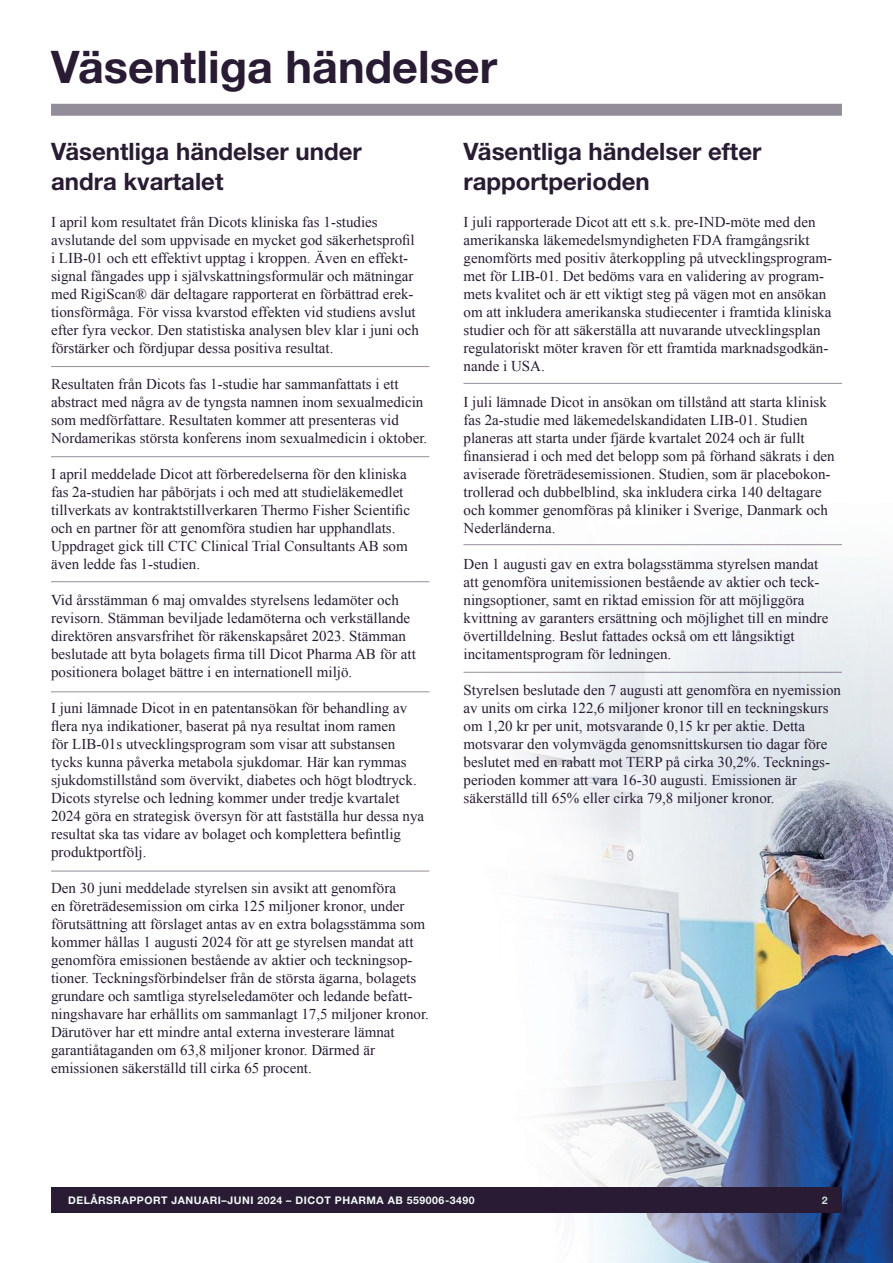
<style>
.page{position:relative;width:893px;height:1263px;background:#fff}
.page>*{position:absolute;margin:0;border:0;box-sizing:border-box;transform-origin:0 0}
.t1{font:700 45px "Helvetica Neue LT Std";color:#281b33}
.t2{font:700 24px "Helvetica Neue LT Std";color:#281b33}
.t3{font:15px/18px "Times New Roman";color:#281b33}
.t4{font:700 10.5px "Helvetica Neue LT Std";letter-spacing:.05em;color:#f2faf7}
.t5{font:700 10.5px "Helvetica Neue LT Std";color:#c7e6dd}
</style>
<div class="page">
<img style="left:251px;top:545px;width:642px;height:718px">
<hr style="left:51px;top:366px;width:378px;height:1px;background:#281b33">
<hr style="left:463px;top:383px;width:379px;height:1px;background:#281b33">
<hr style="left:463px;top:544px;width:379px;height:1px;background:#281b33">
<hr style="left:463px;top:672px;width:379px;height:1px;background:#281b33">
<hr style="left:51px;top:456px;width:378px;height:1px;background:#281b33">
<hr style="left:51px;top:581px;width:378px;height:1px;background:#281b33">
<hr style="left:51px;top:691px;width:378px;height:1px;background:#281b33">
<hr style="left:51px;top:871px;width:378px;height:1px;background:#281b33">
<div style="left:51px;top:1187px;width:791px;height:26px;background:#281b33"></div>
<div style="left:51px;top:104px;width:791px;height:12px;background:#938d99"></div>
<p class="t1" style="left:51px;top:39px;width:448px">Väsentliga händelser</p>
<p class="t2" style="left:51px;top:137px;width:312px">Väsentliga händelser under</p>
<p class="t2" style="left:51px;top:167px;width:174px">andra kvartalet</p>
<p class="t3" style="left:51px;top:212px;width:328px">I april kom resultatet från Dicots kliniska fas 1-studies</p>
<p class="t3" style="left:51px;top:230px;width:365px">avslutande del som uppvisade en mycket god säkerhetsprofil</p>
<p class="t3" style="left:51px;top:248px;width:359px">i LIB-01 och ett effektivt upptag i kroppen. Även en effekt-</p>
<p class="t3" style="left:51px;top:266px;width:369px">signal fångades upp i självskattningsformulär och mätningar med RigiScan® där deltagare rapporterat en förbättrad erek&shy;tionsförmåga. För vissa kvarstod effekten vid studiens avslut efter fyra veckor. Den statistiska analysen blev klar i juni och förstärker och fördjupar dessa positiva resultat.</p>
<p class="t3" style="left:51px;top:374px;width:378px">Resultaten från Dicots fas 1-studie har sammanfattats i ett abstract med några av de tyngsta namnen inom sexualmedicin som medförfattare. Resultaten kommer att presenteras vid Nordamerikas största konferens inom sexualmedicin i oktober.</p>
<p class="t3" style="left:51px;top:464px;width:357px">I april meddelade Dicot att förberedelserna för den kliniska</p>
<p class="t3" style="left:51px;top:482px;width:361px">fas 2a-studien har påbörjats i och med att studieläkemedlet tillverkats av kontraktstillverkaren Thermo Fisher Scientific och en partner för att genomföra studien har upphandlats.<br>Uppdraget gick till CTC Clinical Trial Consultants AB som även ledde fas 1-studien.</p>
<p class="t3" style="left:51px;top:590px;width:366px">Vid årsstämman 6 maj omvaldes styrelsens ledamöter och revisorn. Stämman beviljade ledamöterna och verkställande direktören ansvarsfrihet för räkenskapsåret 2023. Stämman beslutade att byta bolagets firma till Dicot Pharma AB för att positionera bolaget bättre i en internationell miljö.</p>
<p class="t3" style="left:51px;top:698px;width:375px">I juni lämnade Dicot in en patentansökan för behandling av flera nya indikationer, baserat på nya resultat inom ramen<br>för LIB-01s utvecklingsprogram som visar att substansen tycks kunna påverka metabola sjukdomar. Här kan rymmas sjukdomstillstånd som övervikt, diabetes och högt blodtryck.<br>Dicots styrelse och ledning kommer under tredje kvartalet 2024 göra en strategisk översyn för att fastställa hur dessa nya resultat ska tas vidare av bolaget och komplettera befintlig produktportfölj.</p>
<p class="t3" style="left:51px;top:878px;width:379px">Den 30 juni meddelade styrelsen sin avsikt att genomföra<br>en företrädesemission om cirka 125 miljoner kronor, under förutsättning att förslaget antas av en extra bolagsstämma som kommer hållas 1 augusti 2024 för att ge styrelsen mandat att genomföra emissionen bestående av aktier och teckningsop&shy;tioner. Teckningsförbindelser från de största ägarna, bolagets grundare och samtliga styrelseledamöter och ledande befatt&shy;ningshavare har erhållits om sammanlagt 17,5 miljoner kronor.<br>Därutöver har ett mindre antal externa investerare lämnat garantiåtaganden om 63,8 miljoner kronor. Därmed är emissionen säkerställd till cirka 65 procent.</p>
<p class="t2" style="left:463px;top:137px;width:299px">Väsentliga händelser efter</p>
<p class="t2" style="left:463px;top:167px;width:188px">rapportperioden</p>
<p class="t3" style="left:463px;top:212px;width:354px">I juli rapporterade Dicot att ett s.k. pre-IND-möte med den amerikanska läkemedelsmyndigheten FDA framgångsrikt</p>
<p class="t3" style="left:463px;top:248px;width:370px">genomförts med positiv återkoppling på utvecklingsprogram&shy;met för LIB-01. Det bedöms vara en validering av program&shy;mets kvalitet och är ett viktigt steg på vägen mot en ansökan om att inkludera amerikanska studiecenter i framtida kliniska studier och för att säkerställa att nuvarande utvecklingsplan regulatoriskt möter kraven för ett framtida marknadsgodkän&shy;nande i USA.</p>
<p class="t3" style="left:463px;top:392px;width:373px">I juli lämnade Dicot in ansökan om tillstånd att starta klinisk fas 2a-studie med läkemedelskandidaten LIB-01. Studien planeras att starta under fjärde kvartalet 2024 och är fullt finansierad i och med det belopp som på förhand säkrats i den aviserade företrädesemissionen. Studien, som är placebokon&shy;trollerad och dubbelblind, ska inkludera cirka 140 deltagare och kommer genomföras på kliniker i Sverige, Danmark och Nederländerna.</p>
<p class="t3" style="left:463px;top:554px;width:366px">Den 1 augusti gav en extra bolagsstämma styrelsen mandat att genomföra unitemissionen bestående av aktier och teck&shy;ningsoptioner, samt en riktad emission för att möjliggöra kvittning av garanters ersättning och möjlighet till en mindre övertilldelning. Beslut fattades också om ett långsiktigt</p>
<p class="t3" style="left:463px;top:644px;width:209px">incitamentsprogram för ledningen.</p>
<p class="t3" style="left:463px;top:680px;width:379px">Styrelsen beslutade den 7 augusti att genomföra en nyemission av units om cirka 122,6 miljoner kronor till en teckningskurs om 1,20 kr per unit, motsvarande 0,15 kr per aktie. Detta motsvarar den volymvägda genomsnittskursen tio dagar före beslutet med en rabatt mot TERP på cirka 30,2%. Tecknings&shy;perioden kommer att vara 16-30 augusti. Emissionen är</p>
<p class="t3" style="left:463px;top:788px;width:313px">säkerställd till 65% eller cirka 79,8 miljoner kronor.</p>
<p class="t4" style="left:68px;top:1193px;width:408px">DELÅRSRAPPORT JANUARI–JUNI 2024 – DICOT PHARMA AB 559006-3490</p>
<p class="t5" style="left:822px;top:1193px;width:7px">2</p>
</div>
